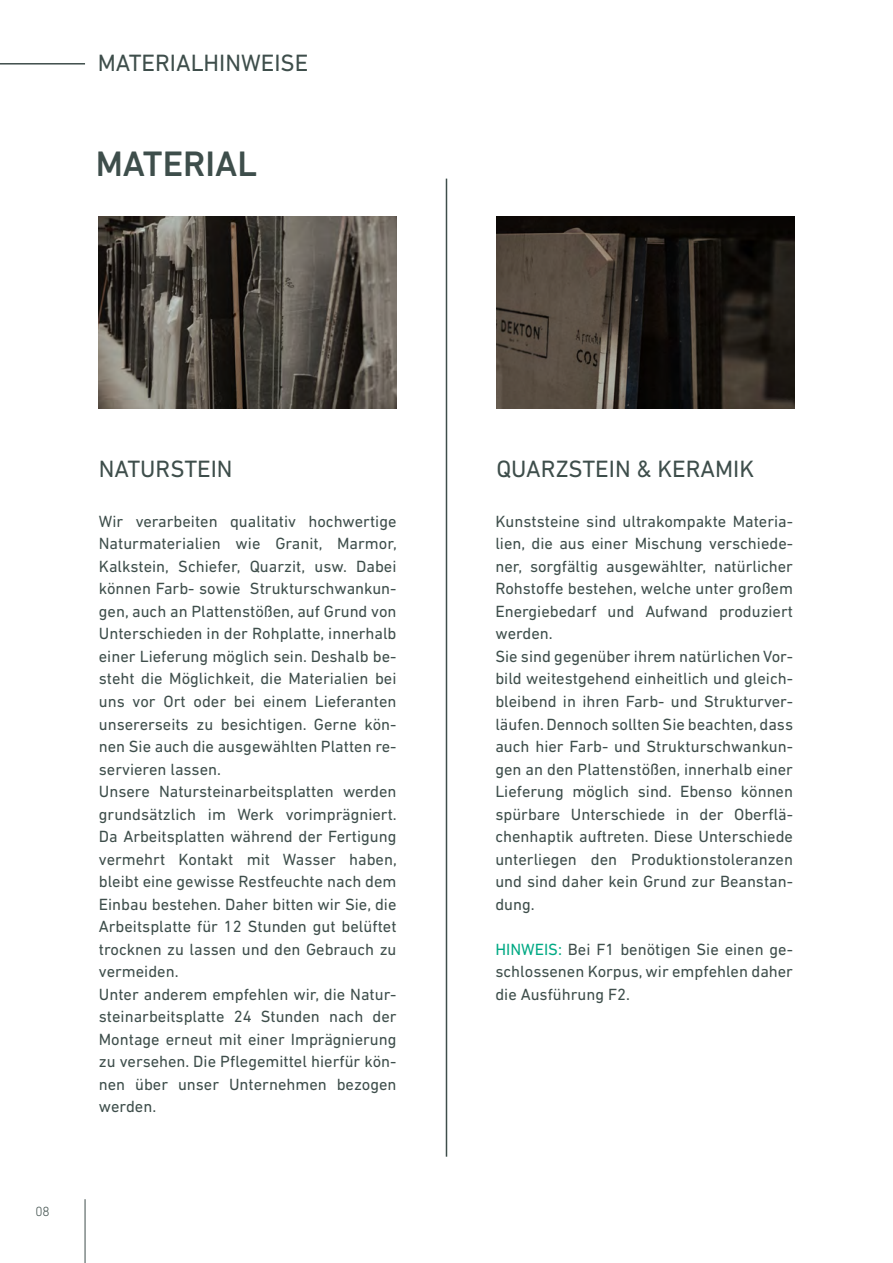
<style>
.page{position:relative;width:893px;height:1263px;background:#fff}
.page>*{position:absolute;margin:0;border:0;box-sizing:border-box;transform-origin:0 0}
.t1{font:500 36px "DIN Next LT Pro";color:#3e4e4b}
.t2{font:24px "DIN Next LT Pro";color:#3e4e4b}
.t3{font:16.5px/22.5px "DIN Next LT Pro";color:#3e4e4b}
.t4{font:300 13.5px "DIN Next LT Pro";color:#3e4e4b}
.s1{color:#00a984}
</style>
<div class="page">
<hr style="left:446px;top:179px;width:1px;height:978px;background:#3e4e4b">
<hr style="left:85px;top:1199px;width:1px;height:64px;background:#3e4e4b">
<hr style="left:0;top:63px;width:85px;height:2px;background:#3e4e4b">
<img style="left:99px;top:217px;width:297px;height:191px">
<img style="left:496px;top:217px;width:298px;height:191px">
<h2 class="t2" style="left:98px;top:49px;width:212px">MATERIALHINWEISE</h2>
<h1 class="t1" style="left:96px;top:143px;width:163px">MATERIAL</h1>
<p class="t4" style="left:35px;top:1203px;width:16px">08</p>
<h2 class="t2" style="left:99px;top:455px;width:135px">NATURSTEIN</h2>
<h2 class="t2" style="left:496px;top:455px;width:259px">QUARZSTEIN &amp; KERAMIK</h2>
<p class="t3" style="left:495px;top:510px;width:299px">Kunststeine sind ultrakompakte Materia&shy;lien, die aus einer Mischung verschiede&shy;ner, sorgfältig ausgewählter, natürlicher Rohstoffe bestehen, welche unter großem Energiebedarf und Aufwand produziert werden.<br>Sie sind gegenüber ihrem natürlichen Vor&shy;bild weitestgehend einheitlich und gleich&shy;bleibend in ihren Farb- und Strukturver&shy;läufen. Dennoch sollten Sie beachten, dass auch hier Farb- und Strukturschwankun&shy;gen an den Plattenstößen, innerhalb einer Lieferung möglich sind. Ebenso können spürbare Unterschiede in der Oberflä&shy;chenhaptik auftreten. Diese Unterschiede unterliegen den Produktionstoleranzen und sind daher kein Grund zur Beanstan&shy;dung.</p>
<p class="t3" style="left:495px;top:937px;width:299px;text-align:justify"><span class="s1">HINWEIS:</span> Bei F1 benötigen Sie einen ge&shy;schlossenen Korpus, wir empfehlen daher die Ausführung F2.</p>
<p class="t3" style="left:99px;top:510px;width:299px">Wir verarbeiten qualitativ hochwertige Naturmaterialien wie Granit, Marmor, Kalkstein, Schiefer, Quarzit, usw. Dabei können Farb- sowie Strukturschwankun&shy;gen, auch an Plattenstößen, auf Grund von Unterschieden in der Rohplatte, innerhalb einer Lieferung möglich sein. Deshalb be&shy;steht die Möglichkeit, die Materialien bei uns vor Ort oder bei einem Lieferanten unsererseits zu besichtigen. Gerne kön&shy;nen Sie auch die ausgewählten Platten re&shy;servieren lassen.<br>Unsere Natursteinarbeitsplatten werden grundsätzlich im Werk vorimprägniert.<br>Da Arbeitsplatten während der Fertigung vermehrt Kontakt mit Wasser haben, bleibt eine gewisse Restfeuchte nach dem Einbau bestehen. Daher bitten wir Sie, die Arbeitsplatte für 12 Stunden gut belüftet trocknen zu lassen und den Gebrauch zu vermeiden.<br>Unter anderem empfehlen wir, die Natur&shy;steinarbeitsplatte 24 Stunden nach der Montage erneut mit einer Imprägnierung zu versehen. Die Pflegemittel hierfür kön&shy;nen über unser Unternehmen bezogen werden.</p>
</div>
